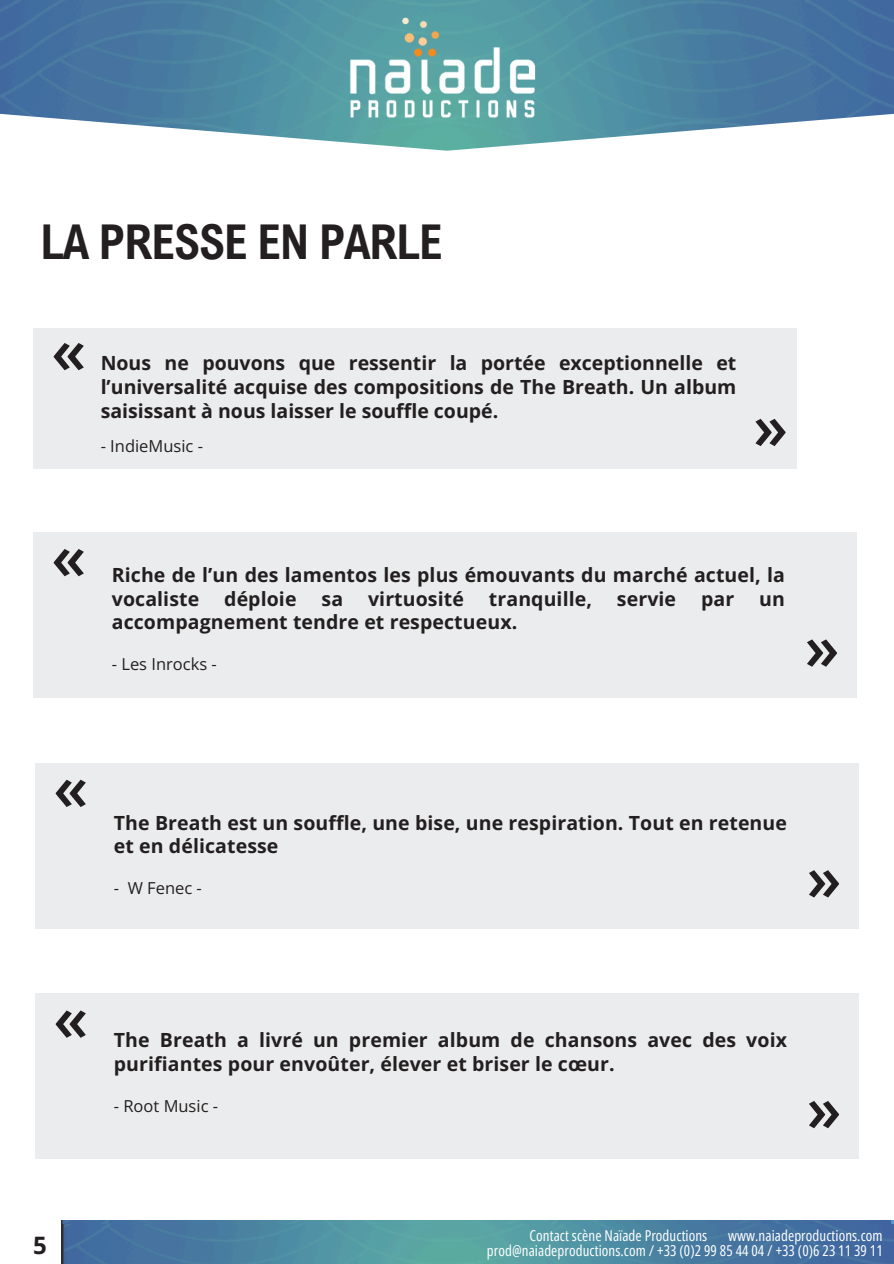
<style>
.page{position:relative;width:894px;height:1264px;background:#fff}
.page>*{position:absolute;margin:0;border:0;box-sizing:border-box;transform-origin:0 0}
.t1{font:600 63px "Open Sans";color:#231f20}
.t2{font:700 48px "Arial Nova Cond";letter-spacing:-.03em;color:#231f20}
.t3{font:700 24px "Open Sans";color:#231f20}
.t4{font:700 19.5px/23.7px "Open Sans";letter-spacing:.005em;color:#231f20}
.t5{font:16.5px "Open Sans";color:#231f20}
.t6{font:15px "Open Sans Condensed";letter-spacing:.005em;color:#fff}
</style>
<div class="page">
<img style="left:893px;top:0;width:1px;height:114px">
<img style="left:0;top:0;width:893px;height:140px">
<img style="left:313px;top:0;width:274px;height:151px">
<img style="left:62px;top:1220px;width:828px;height:4px">
<img style="left:62px;top:1224px;width:831px;height:39px">
<div style="left:33px;top:328px;width:763px;height:141px;background:#ebeced"></div>
<div style="left:33px;top:532px;width:823px;height:165px;background:#ebeced"></div>
<div style="left:35px;top:763px;width:823px;height:165px;background:#ebeced"></div>
<div style="left:35px;top:993px;width:823px;height:165px;background:#ebeced"></div>
<p class="t2" style="left:40px;top:212px;width:404px">LA PRESSE EN PARLE</p>
<h2 class="t1" style="left:51px;top:306px;width:36px">«</h2>
<p class="t4" style="left:101px;top:351px;width:637px;text-align:justify">Nous ne pouvons que ressentir la portée exceptionnelle et l’universalité acquise des compositions de The Breath. Un album saisissant à nous laisser le souffle coupé.</p>
<p class="t5" style="left:101px;top:434px;width:104px">- IndieMusic -</p>
<p class="t1" style="left:787px;top:483px;width:36px;rotate:-180deg">«</p>
<p class="t1" style="left:51px;top:512px;width:36px">«</p>
<p class="t4" style="left:112px;top:562px;width:674px">Riche de l’un des lamentos les plus émouvants du marché actuel, la vocaliste</p>
<p class="t4" style="left:224px;top:586px;width:74px">déploie</p>
<p class="t4" style="left:321px;top:586px;width:23px">sa</p>
<p class="t4" style="left:368px;top:586px;width:97px">virtuosité</p>
<p class="t4" style="left:489px;top:586px;width:104px">tranquille,</p>
<p class="t4" style="left:616px;top:586px;width:61px">servie</p>
<p class="t4" style="left:701px;top:586px;width:35px">par</p>
<p class="t4" style="left:759px;top:586px;width:27px">un</p>
<p class="t4" style="left:112px;top:610px;width:407px">accompagnement tendre et respectueux.</p>
<p class="t5" style="left:112px;top:652px;width:107px">- Les Inrocks -</p>
<p class="t1" style="left:839px;top:703px;width:36px;rotate:-180deg">«</p>
<h2 class="t1" style="left:53px;top:743px;width:36px">«</h2>
<p class="t4" style="left:114px;top:810px;width:674px">The Breath est un souffle, une bise, une respiration. Tout en retenue et en délicatesse</p>
<h2 class="t5" style="left:114px;top:876px;width:90px">- W Fenec -</h2>
<p class="t1" style="left:841px;top:934px;width:36px;rotate:-180deg">«</p>
<p class="t1" style="left:53px;top:973px;width:36px">«</p>
<p class="t4" style="left:114px;top:1027px;width:674px">The Breath a livré un premier album de chansons avec des voix purifiantes pour envoûter, élever et briser le cœur.</p>
<p class="t5" style="left:114px;top:1093px;width:106px">- Root Music -</p>
<p class="t1" style="left:841px;top:1164px;width:36px;rotate:-180deg">«</p>
<h1 class="t6" style="left:529px;top:1225px;width:179px">Contact scène Naïade Productions</h1>
<p class="t6" style="left:728px;top:1225px;width:156px">www.naiadeproductions.com</p>
<h2 class="t3" style="left:33px;top:1228px;width:15px">5</h2>
<p class="t6" style="left:487px;top:1239px;width:397px">prod@naiadeproductions.com / +33 (0)2 99 85 44 04 / +33 (0)6 23 11 39 11</p>
</div>
